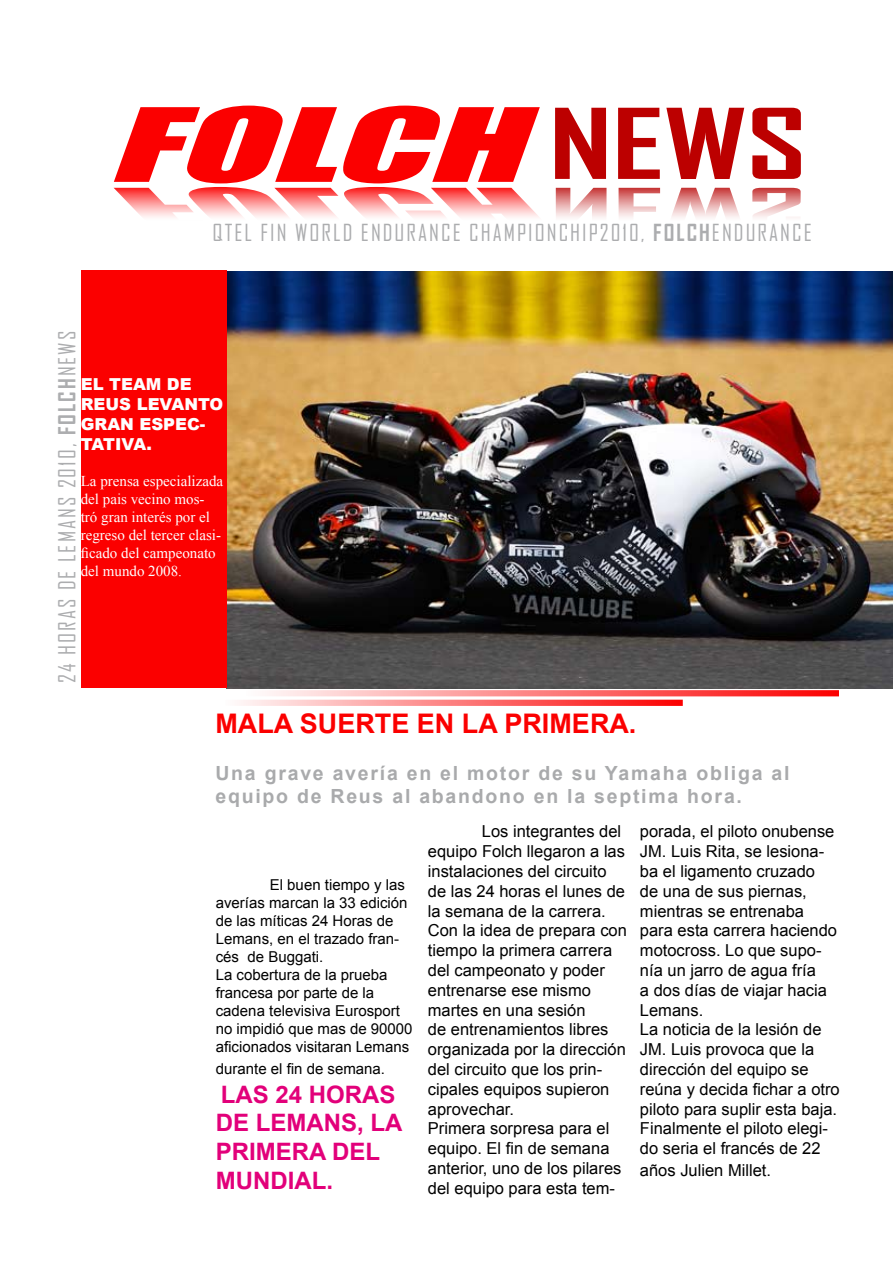
<style>
.page{position:relative;width:893px;height:1263px;background:#fff}
.page>*{position:absolute;margin:0;border:0;box-sizing:border-box;transform-origin:0 0}
.t1{font:italic 94.5px "Impact";color:#fb0000;scale:1.81 1}
.t2{font:700 27px "Arial";color:#fb0000}
.t3{font:700 24px/28.8px "Arial";color:#e2007a}
.t4{font:22.5px "Agency FB";letter-spacing:.09em;color:#acadaf}
.t5{font:700 19.5px/23.4px "Arial";letter-spacing:.09em;color:#a9aaac}
.t6{font:16.5px/19.8px "Arial";color:#000}
.t7{font:900 16.5px/19.8px "Arial";color:#fefefe}
.t8{font:15px/18px "Arial";color:#000}
.t9{font:15px/18px "Times New Roman";color:#fefefe}
.s1{font-family:"Agency FB";font-weight:700;font-style:normal;font-size:93.15px;color:#bc0000}
.s2{font-weight:700}
</style>
<div class="page">
<img style="left:226px;top:271px;width:667px;height:418px">
<div style="left:81px;top:270px;width:145px;height:418px;background:#fb0000"></div>
<svg style="left:241px;top:700px;width:442px;height:6px;background:#fc7b7b"></svg>
<svg style="left:267px;top:690px;width:572px;height:6px;background:#fc7d7d"></svg>
<h1 class="t1" style="left:107px;top:71px;width:388px">FOLCH<span class="s1">N E W S</span></h1>
<h3 class="t4" style="left:213px;top:219px;width:601px">QTEL FIN WORLD ENDURANCE CHAMPIONCHIP2010, <span class="s2">FOLCH</span>ENDURANCE</h3>
<h3 class="t4" style="left:54px;top:683px;width:354px;rotate:-90deg">24 HORAS DE LEMANS 2010, <span class="s2">FOLCH</span>NEWS</h3>
<p class="t7" style="left:81px;top:374px;width:144px">EL TEAM DE<br>REUS LEVANTO<br>GRAN ESPEC-<br>TATIVA.</p>
<p class="t9" style="left:81px;top:471px;width:144px">La prensa especializada del pais vecino mos&shy;tró gran interés por el regreso del tercer clasi&shy;ficado del campeonato del mundo 2008.</p>
<h2 class="t2" style="left:215px;top:706px;width:423px">MALA SUERTE EN LA PRIMERA.</h2>
<p class="t5" style="left:215px;top:762px;width:576px">Una grave avería en el motor de su Yamaha obliga al equipo de Reus al abandono en la septima hora.</p>
<p class="t8" style="left:216px;top:876px;width:198px;text-indent:54px">El buen tiempo y las averías marcan la 33 edición de las míticas 24 Horas de<br>Lemans, en el trazado fran&shy;cés de Buggati.<br>La cobertura de la prueba francesa por parte de la cadena televisiva Eurosport no impidió que mas de 90000 aficionados visitaran Lemans</p>
<p class="t8" style="left:216px;top:1060px;width:171px">durante el fin de semana.</p>
<h3 class="t3" style="left:216px;top:1081px;width:188px">LAS 24 HORAS<br>DE LEMANS, LA<br>PRIMERA DEL<br>MUNDIAL.</h3>
<p class="t6" style="left:428px;top:822px;width:201px;text-indent:54px">Los integrantes del equipo Folch llegaron a las instalaciones del circuito de las 24 horas el lunes de la semana de la carrera.<br>Con la idea de prepara con tiempo la primera carrera del campeonato y poder entrenarse ese mismo martes en una sesión<br>de entrenamientos libres organizada por la dirección del circuito que los prin&shy;cipales equipos supieron aprovechar.<br>Primera sorpresa para el equipo. El fin de semana anterior, uno de los pilares del equipo para esta tem-</p>
<p class="t6" style="left:640px;top:822px;width:201px">porada, el piloto onubense<br>JM. Luis Rita, se lesiona&shy;ba el ligamento cruzado<br>de una de sus piernas, mientras se entrenaba para esta carrera haciendo motocross. Lo que supo&shy;nía un jarro de agua fría<br>a dos días de viajar hacia<br>Lemans.<br>La noticia de la lesión de<br>JM. Luis provoca que la dirección del equipo se reúna y decida fichar a otro piloto para suplir esta baja.<br>Finalmente el piloto elegi&shy;do seria el francés de 22</p>
<p class="t6" style="left:640px;top:1160px;width:133px">años Julien Millet.</p>
</div>
